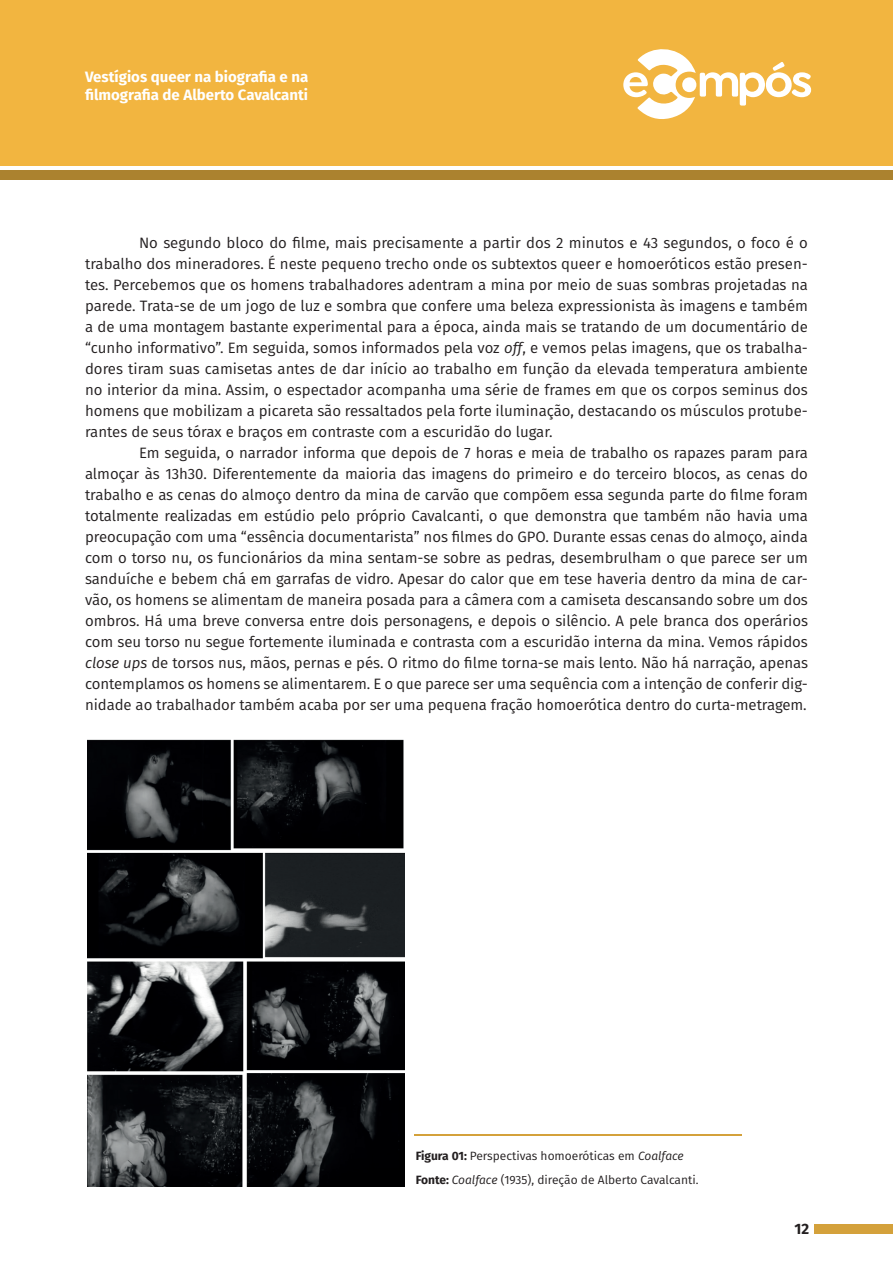
<style>
.page{position:relative;width:893px;height:1263px;background:#fff}
.page>*{position:absolute;margin:0;border:0;box-sizing:border-box;transform-origin:0 0}
.t1{font:15px/21px "Fira Sans";letter-spacing:-.005em;color:#231f20;text-align:justify}
.t2{font:700 15px/18px "Fira Sans";color:#fff}
.t3{font:700 15px "Fira Sans";color:#231f20}
.t4{font:12px/24px "Fira Sans";color:#231f20}
.s1{font-style:italic}
.s2{font-weight:700}
</style>
<div class="page">
<div style="left:0;top:0;width:893px;height:166px;background:#f2b540"></div>
<div style="left:0;top:170px;width:893px;height:10px;background:#ab822f"></div>
<div style="left:814px;top:1224px;width:79px;height:9px;background:#d4a13b"></div>
<svg style="left:623px;top:49px;width:188px;height:70px"></svg>
<hr style="left:415px;top:1135px;width:327px;height:1px;background:#d4a13b">
<img style="left:88px;top:740px;width:316px;height:447px">
<p class="t2" style="left:85px;top:66px;width:225px">Vestígios queer na biografia e na filmografia de Alberto Cavalcanti</p>
<p class="t1" style="left:85px;top:232px;width:724px;text-indent:54px">No segundo bloco do filme, mais precisamente a partir dos 2 minutos e 43 segundos, o foco é o trabalho dos mineradores. É neste pequeno trecho onde os subtextos queer e homoeróticos estão presen&shy;tes. Percebemos que os homens trabalhadores adentram a mina por meio de suas sombras projetadas na parede. Trata-se de um jogo de luz e sombra que confere uma beleza expressionista às imagens e também a de uma montagem bastante experimental para a época, ainda mais se tratando de um documentário de “cunho informativo”. Em seguida, somos informados pela voz <span class="s1">off</span>, e vemos pelas imagens, que os trabalha&shy;dores tiram suas camisetas antes de dar início ao trabalho em função da elevada temperatura ambiente no interior da mina. Assim, o espectador acompanha uma série de frames em que os corpos seminus dos homens que mobilizam a picareta são ressaltados pela forte iluminação, destacando os músculos protube&shy;rantes de seus tórax e braços em contraste com a escuridão do lugar.</p>
<p class="t1" style="left:85px;top:442px;width:724px;text-indent:54px">Em seguida, o narrador informa que depois de 7 horas e meia de trabalho os rapazes param para almoçar às 13h30. Diferentemente da maioria das imagens do primeiro e do terceiro blocos, as cenas do trabalho e as cenas do almoço dentro da mina de carvão que compõem essa segunda parte do filme foram totalmente realizadas em estúdio pelo próprio Cavalcanti, o que demonstra que também não havia uma preocupação com uma “essência documentarista” nos filmes do GPO. Durante essas cenas do almoço, ainda com o torso nu, os funcionários da mina sentam-se sobre as pedras, desembrulham o que parece ser um sanduíche e bebem chá em garrafas de vidro. Apesar do calor que em tese haveria dentro da mina de car&shy;vão, os homens se alimentam de maneira posada para a câmera com a camiseta descansando sobre um dos ombros. Há uma breve conversa entre dois personagens, e depois o silêncio. A pele branca dos operários com seu torso nu segue fortemente iluminada e contrasta com a escuridão interna da mina. Vemos rápidos <span class="s1">close ups</span> de torsos nus, mãos, pernas e pés. O ritmo do filme torna-se mais lento. Não há narração, apenas contemplamos os homens se alimentarem. E o que parece ser uma sequência com a intenção de conferir dig&shy;nidade ao trabalhador também acaba por ser uma pequena fração homoerótica dentro do curta-metragem.</p>
<p class="t4" style="left:416px;top:1143px;width:284px"><span class="s2">Figura 01:</span> Perspectivas homoeróticas em <span class="s1">Coalface<br></span><span class="s2">Fonte:</span> <span class="s1">Coalface</span> (1935), direção de Alberto Cavalcanti.</p>
<p class="t3" style="left:794px;top:1216px;width:16px">12</p>
</div>
